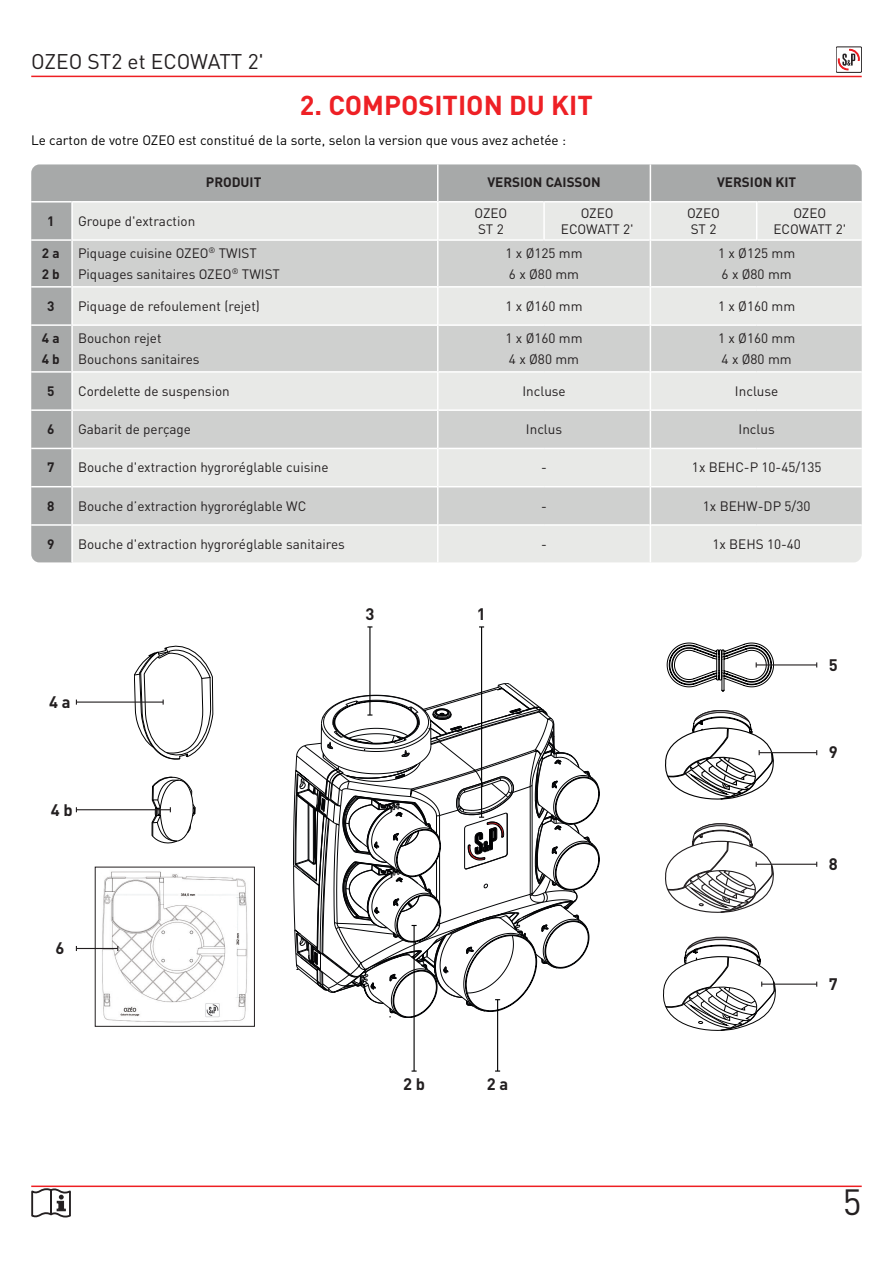
<style>
.page{position:relative;width:893px;height:1263px;background:#fff}
.page>*{position:absolute;margin:0;border:0;box-sizing:border-box;transform-origin:0 0}
.t1{font:36px "DIN Pro";color:#231f20}
._1_titre{font:700 27px "DIN Pro";color:#ee2025}
.t2{font:21px "DIN Pro";letter-spacing:-.005em;color:#231f20}
._4__Corps{font:700 16.5px "DIN Pro";color:#231f20}
._4__Corps-2{font:700 16.5px "DIN Pro";color:#231f20}
.t3{font:13.5px/21px "DIN Pro";color:#231f20}
.t4{font:13.5px "DIN Pro";color:#000001}
.t5{font:700 13.5px/21px "DIN Pro";color:#231f20}
.s1{font-style:inherit}
</style>
<div class="page">
<hr style="left:31px;top:1185px;width:831px;height:2px;background:#ee1f23">
<hr style="left:31px;top:76px;width:831px;height:1px;background:#ee1f23">
<svg style="left:31px;top:1187px;width:41px;height:31px"></svg>
<div style="left:836px;top:47px;width:26px;height:25px;border:1px solid #231f20"></div>
<svg style="left:837px;top:49px;width:23px;height:22px"></svg>
<img style="left:97px;top:871px;width:151px;height:152px">
<hr style="left:762px;top:983px;width:55px;height:2px;background:#231f20">
<svg style="left:663px;top:936px;width:115px;height:95px"></svg>
<hr style="left:76px;top:948px;width:42px;height:1px;background:#231f20">
<hr style="left:76px;top:701px;width:87px;height:2px;background:#231f20">
<hr style="left:759px;top:752px;width:58px;height:1px;background:#231f20">
<svg style="left:665px;top:710px;width:111px;height:90px"></svg>
<hr style="left:756px;top:664px;width:61px;height:1px;background:#231f20">
<svg style="left:667px;top:643px;width:107px;height:48px"></svg>
<hr style="left:497px;top:1000px;width:1px;height:71px;background:#000001">
<hr style="left:413px;top:925px;width:2px;height:146px;background:#000001">
<hr style="left:369px;top:627px;width:1px;height:88px;background:#000001">
<hr style="left:481px;top:627px;width:1px;height:190px;background:#000001">
<svg style="left:293px;top:683px;width:307px;height:335px"></svg>
<hr style="left:76px;top:809px;width:94px;height:1px;background:#231f20">
<svg style="left:134px;top:645px;width:79px;height:199px"></svg>
<hr style="left:756px;top:864px;width:61px;height:1px;background:#231f20">
<svg style="left:665px;top:823px;width:111px;height:90px"></svg>
<svg style="left:31px;top:164px;width:831px;height:399px;background:#d6d7d6"></svg>
<h3 class="t2" style="left:31px;top:45px;width:234px">OZEO ST2 et ECOWATT 2'</h3>
<p class="_1_titre" style="left:300px;top:83px;width:295px">2. COMPOSITION DU KIT</p>
<p class="t4" style="left:31px;top:129px;width:537px">Le carton de votre OZEO est constitué de la sorte, selon la version que vous avez achetée :</p>
<p class="t5" style="left:206px;top:170px;width:57px">PRODUIT</p>
<p class="t5" style="left:487px;top:170px;width:115px">VERSION CAISSON</p>
<p class="t5" style="left:717px;top:170px;width:81px">VERSION KIT</p>
<p class="t5" style="left:47px;top:209px;width:9px">1</p>
<p class="t3" style="left:78px;top:209px;width:119px">Groupe d'extraction</p>
<p class="t3" style="left:474px;top:203px;width:34px;line-height:16.2px">OZEO<br>ST 2</p>
<p class="t3" style="left:561px;top:203px;width:74px;line-height:16.2px;text-align:center">OZEO<br>ECOWATT 2'</p>
<p class="t3" style="left:687px;top:203px;width:34px;line-height:16.2px">OZEO<br>ST 2</p>
<p class="t3" style="left:773px;top:203px;width:74px;line-height:16.2px;text-align:center">OZEO<br>ECOWATT 2'</p>
<p class="t5" style="left:42px;top:241px;width:20px">2 a<br>2 b</p>
<p class="t3" style="left:78px;top:241px;width:203px">Piquage cuisine OZEO<sup>®</sup> TWIST<br>Piquages sanitaires OZEO<sup>®</sup> TWIST</p>
<p class="t3" style="left:505px;top:241px;width:79px">1 x Ø125 mm<br>6 x Ø80 mm</p>
<p class="t3" style="left:718px;top:241px;width:79px">1 x Ø125 mm<br>6 x Ø80 mm</p>
<p class="t5" style="left:47px;top:294px;width:9px">3</p>
<p class="t3" style="left:78px;top:294px;width:183px">Piquage de refoulement (rejet)</p>
<p class="t3" style="left:505px;top:294px;width:79px">1 x Ø160 mm</p>
<p class="t3" style="left:718px;top:294px;width:79px">1 x Ø160 mm</p>
<p class="t5" style="left:42px;top:326px;width:20px">4 a<br>4 b</p>
<p class="t3" style="left:78px;top:326px;width:123px">Bouchon rejet<br>Bouchons sanitaires</p>
<p class="t3" style="left:505px;top:326px;width:79px">1 x Ø160 mm<br>4 x Ø80 mm</p>
<p class="t3" style="left:718px;top:326px;width:79px">1 x Ø160 mm<br>4 x Ø80 mm</p>
<p class="t5" style="left:47px;top:379px;width:9px">5</p>
<p class="t3" style="left:78px;top:379px;width:153px">Cordelette de suspension</p>
<p class="t3" style="left:522px;top:379px;width:45px">Incluse</p>
<p class="t3" style="left:735px;top:379px;width:45px">Incluse</p>
<p class="t5" style="left:47px;top:417px;width:9px">6</p>
<p class="t3" style="left:78px;top:417px;width:115px">Gabarit de perçage</p>
<p class="t3" style="left:526px;top:417px;width:38px">Inclus</p>
<p class="t3" style="left:738px;top:417px;width:38px">Inclus</p>
<p class="t5" style="left:47px;top:455px;width:9px">7</p>
<p class="t3" style="left:78px;top:456px;width:252px">Bouche d'extraction hygroréglable cuisine</p>
<p class="t3" style="left:541px;top:456px;width:7px">-</p>
<p class="t3" style="left:692px;top:456px;width:131px">1x BEHC-P 10-45/135</p>
<p class="t5" style="left:47px;top:494px;width:9px">8</p>
<p class="t3" style="left:78px;top:494px;width:230px">Bouche d’extraction hygroréglable WC</p>
<p class="t3" style="left:541px;top:494px;width:7px">-</p>
<p class="t3" style="left:703px;top:494px;width:109px">1x BEHW-DP 5/30</p>
<p class="t5" style="left:47px;top:532px;width:9px">9</p>
<p class="t3" style="left:78px;top:532px;width:268px">Bouche d'extraction hygroréglable sanitaires</p>
<p class="t3" style="left:541px;top:532px;width:7px">-</p>
<p class="t3" style="left:712px;top:532px;width:90px">1x BEHS 10-40</p>
<p class="_4__Corps-2" style="left:49px;top:688px;width:23px">4 a</p>
<p class="_4__Corps" style="left:51px;top:796px;width:24px">4 <span class="s1">b</span></p>
<p class="_4__Corps" style="left:55px;top:935px;width:10px">6</p>
<p class="_4__Corps" style="left:365px;top:600px;width:10px">3</p>
<p class="_4__Corps" style="left:477px;top:600px;width:10px">1</p>
<p class="_4__Corps-2" style="left:403px;top:1070px;width:24px">2 b</p>
<p class="_4__Corps-2" style="left:487px;top:1070px;width:23px">2 a</p>
<p class="_4__Corps" style="left:829px;top:651px;width:10px">5</p>
<p class="_4__Corps" style="left:829px;top:739px;width:10px">9</p>
<p class="_4__Corps" style="left:829px;top:850px;width:10px">8</p>
<p class="_4__Corps" style="left:829px;top:970px;width:10px">7</p>
<h1 class="t1" style="left:843px;top:1173px;width:20px">5</h1>
</div>
